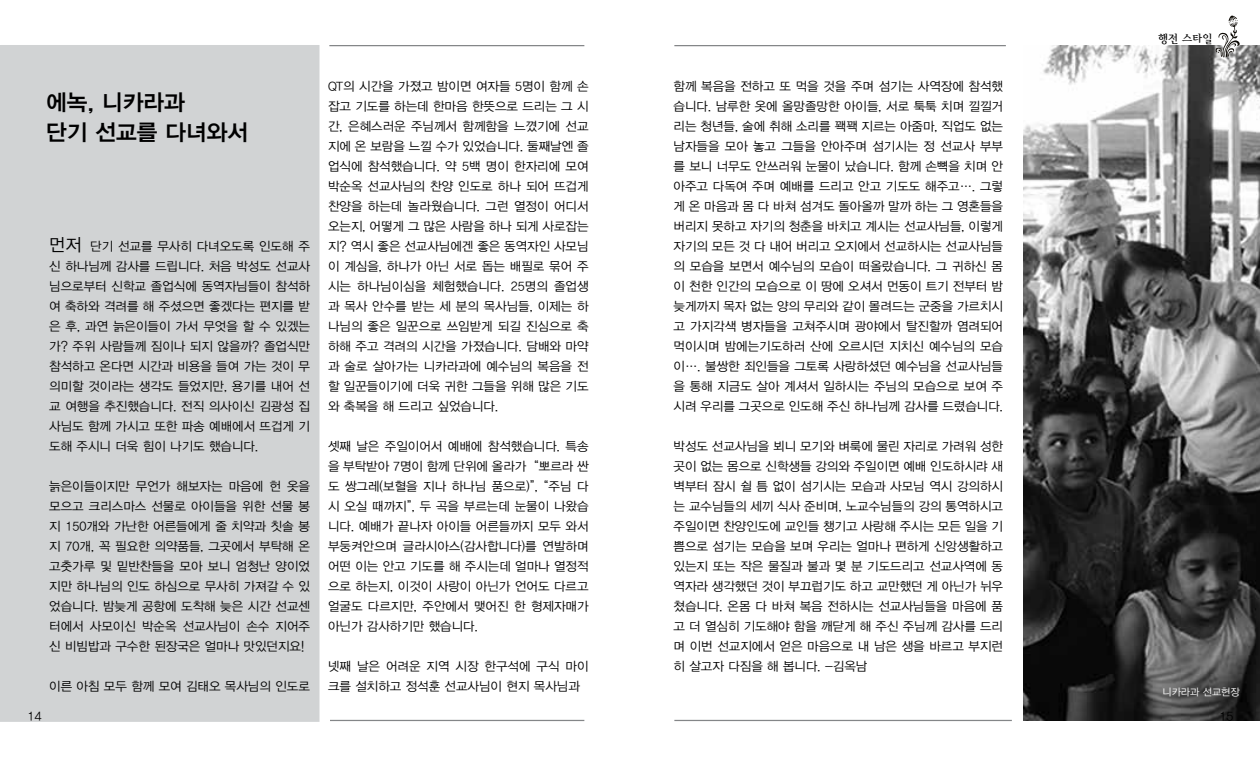
<style>
.page{position:relative;width:1260px;height:765px;background:#fff}
.page>*{position:absolute;margin:0;border:0;box-sizing:border-box;transform-origin:0 0}
.t1{font:22.5px/30px "YDIYGO340";color:#000}
.t2{font:12.5px/20px "YDIYGO320";color:#000;text-align:justify}
.t3{font:11.25px "YDIY Mj O240";color:#000}
.t4{font:10px "YDIYGO320";color:#fff}
.s1{font-size:17.5px}
</style>
<div class="page">
<img style="left:1023px;top:45px;width:237px;height:675px">
<div style="left:1px;top:46px;width:317px;height:675px;background:#d1d3d4"></div>
<div style="left:0;top:45px;width:320px;height:677px;border:2px solid #d1d3d4"></div>
<hr style="left:330px;top:720px;width:254px;height:1px;background:#848688">
<hr style="left:329px;top:45px;width:255px;height:1px;background:#848688">
<hr style="left:674px;top:720px;width:338px;height:1px;background:#848688">
<hr style="left:674px;top:45px;width:332px;height:1px;background:#848688">
<svg style="left:1215px;top:16px;width:25px;height:42px"></svg>
<h1 class="t1" style="left:46px;top:87px;width:204px">에녹, 니카라과<br>단기 선교를 다녀와서</h1>
<p class="t2" style="left:49px;top:236px;width:262px"><span class="s1">먼저</span> 단기 선교를 무사히 다녀오도록 인도해 주 신 하나님께 감사를 드립니다. 처음 박성도 선교사 님으로부터 신학교 졸업식에 동역자님들이 참석하 여 축하와 격려를 해 주셨으면 좋겠다는 편지를 받 은 후, 과연 늙은이들이 가서 무엇을 할 수 있겠는 가? 주위 사람들께 짐이나 되지 않을까? 졸업식만 참석하고 온다면 시간과 비용을 들여 가는 것이 무 의미할 것이라는 생각도 들었지만, 용기를 내어 선 교 여행을 추진했습니다. 전직 의사이신 김광성 집 사님도 함께 가시고 또한 파송 예배에서 뜨겁게 기 도해 주시니 더욱 힘이 나기도 했습니다.</p>
<p class="t2" style="left:49px;top:476px;width:262px">늙은이들이지만 무언가 해보자는 마음에 헌 옷을 모으고 크리스마스 선물로 아이들을 위한 선물 봉 지 150개와 가난한 어른들에게 줄 치약과 칫솔 봉 지 70개, 꼭 필요한 의약품들, 그곳에서 부탁해 온 고춧가루 및 밑반찬들을 모아 보니 엄청난 양이었 지만 하나님의 인도 하심으로 무사히 가져갈 수 있 었습니다. 밤늦게 공항에 도착해 늦은 시간 선교센 터에서 사모이신 박순옥 선교사님이 손수 지어주 신 비빔밥과 구수한 된장국은 얼마나 맛있던지요!</p>
<p class="t2" style="left:49px;top:676px;width:262px">이른 아침 모두 함께 모여 김태오 목사님의 인도로</p>
<p class="t2" style="left:328px;top:77px;width:262px">QT의 시간을 가졌고 밤이면 여자들 5명이 함께 손 잡고 기도를 하는데 한마음 한뜻으로 드리는 그 시 간, 은혜스러운 주님께서 함께함을 느꼈기에 선교 지에 온 보람을 느낄 수가 있었습니다. 둘째날엔 졸 업식에 참석했습니다. 약 5백 명이 한자리에 모여 박순옥 선교사님의 찬양 인도로 하나 되어 뜨겁게 찬양을 하는데 놀라웠습니다. 그런 열정이 어디서 오는지, 어떻게 그 많은 사람을 하나 되게 사로잡는 지? 역시 좋은 선교사님에겐 좋은 동역자인 사모님 이 계심을, 하나가 아닌 서로 돕는 배필로 묶어 주 시는 하나님이심을 체험했습니다. 25명의 졸업생 과 목사 안수를 받는 세 분의 목사님들, 이제는 하 나님의 좋은 일꾼으로 쓰임받게 되길 진심으로 축 하해 주고 격려의 시간을 가졌습니다. 담배와 마약 과 술로 살아가는 니카라과에 예수님의 복음을 전 할 일꾼들이기에 더욱 귀한 그들을 위해 많은 기도 와 축복을 해 드리고 싶었습니다.</p>
<p class="t2" style="left:328px;top:437px;width:262px">셋째 날은 주일이어서 예배에 참석했습니다. 특송 을 부탁받아 7명이 함께 단위에 올라가“뽀르라 싼 도 쌍그레(보혈을 지나 하나님 품으로)”,“주님 다 시 오실 때까지”, 두 곡을 부르는데 눈물이 나왔습 니다. 예배가 끝나자 아이들 어른들까지 모두 와서 부둥켜안으며 글라시아스(감사합니다)를 연발하며 어떤 이는 안고 기도를 해 주시는데 얼마나 열정적 으로 하는지, 이것이 사랑이 아닌가 언어도 다르고 얼굴도 다르지만, 주안에서 맺어진 한 형제자매가 아닌가 감사하기만 했습니다.</p>
<p class="t2" style="left:328px;top:657px;width:262px">넷째 날은 어려운 지역 시장 한구석에 구식 마이 크를 설치하고 정석훈 선교사님이 현지 목사님과</p>
<p class="t2" style="left:674px;top:77px;width:331px">함께 복음을 전하고 또 먹을 것을 주며 섬기는 사역장에 참석했 습니다. 남루한 옷에 올망졸망한 아이들, 서로 툭툭 치며 낄낄거 리는 청년들, 술에 취해 소리를 꽥꽥 지르는 아줌마, 직업도 없는 남자들을 모아 놓고 그들을 안아주며 섬기시는 정 선교사 부부 를 보니 너무도 안쓰러워 눈물이 났습니다. 함께 손뼉을 치며 안 아주고 다독여 주며 예배를 드리고 안고 기도도 해주고…. 그렇 게 온 마음과 몸 다 바쳐 섬겨도 돌아올까 말까 하는 그 영혼들을 버리지 못하고 자기의 청춘을 바치고 계시는 선교사님들, 이렇게 자기의 모든 것 다 내어 버리고 오지에서 선교하시는 선교사님들 의 모습을 보면서 예수님의 모습이 떠올랐습니다. 그 귀하신 몸 이 천한 인간의 모습으로 이 땅에 오셔서 먼동이 트기 전부터 밤 늦게까지 목자 없는 양의 무리와 같이 몰려드는 군중을 가르치시 고 가지각색 병자들을 고쳐주시며 광야에서 탈진할까 염려되어 먹이시며 밤에는기도하러 산에 오르시던 지치신 예수님의 모습 이…. 불쌍한 죄인들을 그토록 사랑하셨던 예수님을 선교사님들 을 통해 지금도 살아 계셔서 일하시는 주님의 모습으로 보여 주 시려 우리를 그곳으로 인도해 주신 하나님께 감사를 드렸습니다.</p>
<p class="t2" style="left:674px;top:437px;width:331px">박성도 선교사님을 뵈니 모기와 벼룩에 물린 자리로 가려워 성한 곳이 없는 몸으로 신학생들 강의와 주일이면 예배 인도하시랴 새 벽부터 잠시 쉴 틈 없이 섬기시는 모습과 사모님 역시 강의하시 는 교수님들의 세끼 식사 준비며, 노교수님들의 강의 통역하시고 주일이면 찬양인도에 교인들 챙기고 사랑해 주시는 모든 일을 기 쁨으로 섬기는 모습을 보며 우리는 얼마나 편하게 신앙생활하고 있는지 또는 작은 물질과 불과 몇 분 기도드리고 선교사역에 동 역자라 생각했던 것이 부끄럽기도 하고 교만했던 게 아닌가 뉘우 쳤습니다. 온몸 다 바쳐 복음 전하시는 선교사님들을 마음에 품 고 더 열심히 기도해야 함을 깨닫게 해 주신 주님께 감사를 드리 며 이번 선교지에서 얻은 마음으로 내 남은 생을 바르고 부지런 히 살고자 다짐을 해 봅니다. -김옥남</p>
<p class="t3" style="left:1158px;top:33px;width:56px">행전 스타일</p>
<p class="t4" style="left:1162px;top:687px;width:79px">니카라과 선교현장</p>
<p class="t2" style="left:27px;top:707px;width:16px">14</p>
<p class="t2" style="left:1219px;top:707px;width:16px">15</p>
</div>
